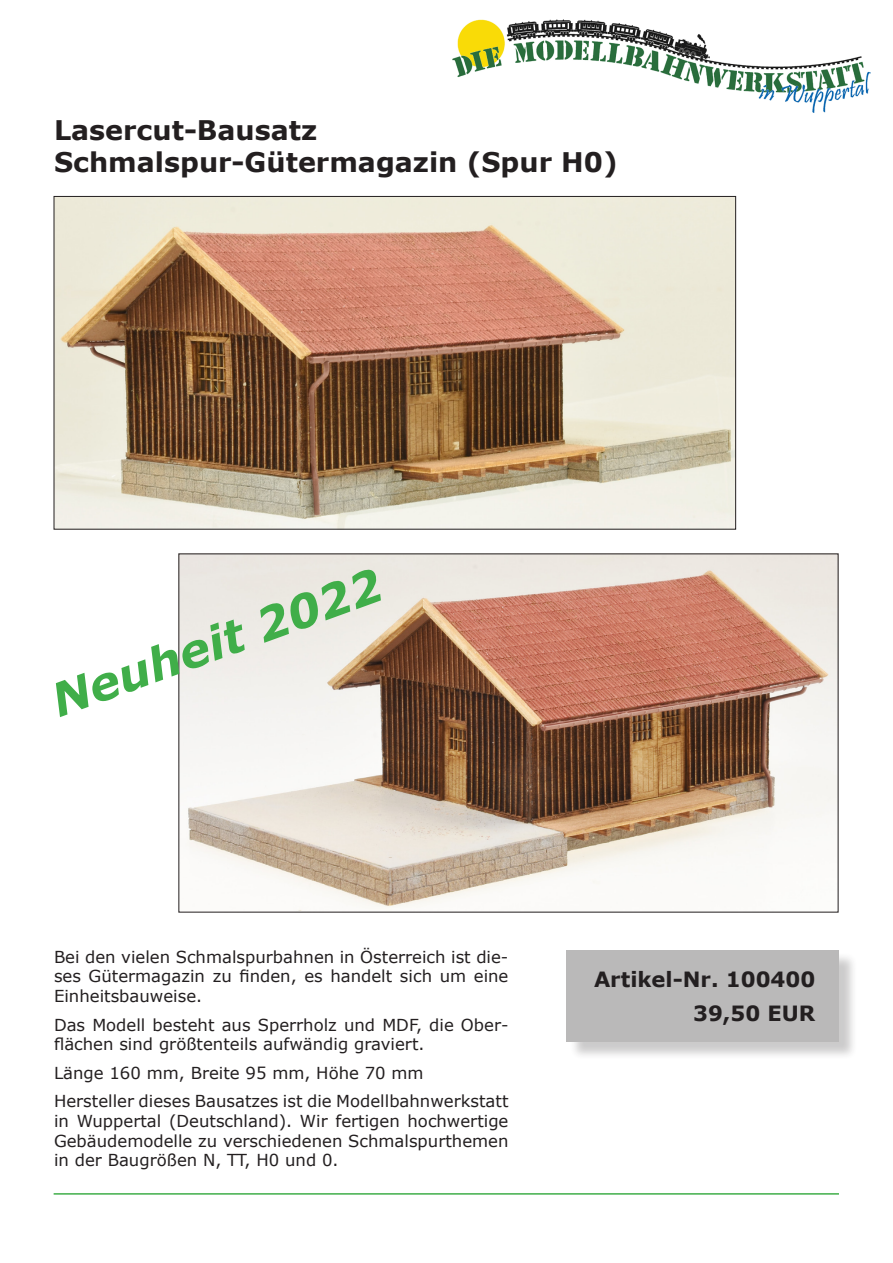
<style>
.page{position:relative;width:893px;height:1263px;background:#fff}
.page>*{position:absolute;margin:0;border:0;box-sizing:border-box;transform-origin:0 0}
.t1{font:italic 700 45.9px "Verdana";color:#40ae49}
.t2{font:700 27px/32.4px "Verdana";color:#231f20}
.t3{font:700 21px/33.8px "Verdana";color:#231f20;text-align:right}
.t4{font:16.5px/19.8px "Verdana";color:#231f20;text-align:justify}
</style>
<div class="page">
<img style="left:453px;top:19px;width:417px;height:93px">
<img style="left:180px;top:555px;width:656px;height:355px">
<img style="left:56px;top:198px;width:678px;height:330px">
<div style="left:569px;top:952px;width:289px;height:108px;background:#231f20;opacity:.75"></div>
<div style="left:567px;top:950px;width:272px;height:92px;background:#bab9b9"></div>
<hr style="left:54px;top:1193px;width:785px;height:1px;background:#40ae49">
<h2 class="t2" style="left:54px;top:113px;width:565px">Lasercut-Bausatz<br>Schmalspur-Gütermagazin (Spur H0)</h2>
<h1 class="t1" style="left:42px;top:671px;width:350px;rotate:-20deg">Neuheit 2022</h1>
<p class="t4" style="left:54px;top:946px;width:456px">Bei den vielen Schmalspurbahnen in Österreich ist die&shy;ses Gütermagazin zu finden, es handelt sich um eine Einheitsbauweise.</p>
<p class="t4" style="left:54px;top:1014px;width:456px">Das Modell besteht aus Sperrholz und MDF, die Ober&shy;flächen sind größtenteils aufwändig graviert.</p>
<p class="t4" style="left:54px;top:1058px;width:456px;line-height:28.3px">Länge 160 mm, Breite 95 mm, Höhe 70 mm<br>Hersteller dieses Bausatzes ist die Modellbahnwerkstatt</p>
<p class="t4" style="left:54px;top:1111px;width:456px">in Wuppertal (Deutschland). Wir fertigen hochwertige Gebäudemodelle zu verschiedenen Schmalspurthemen in der Baugrößen N, TT, H0 und 0.</p>
<p class="t3" style="left:594px;top:962px;width:223px">Artikel-Nr. 100400<br>39,50 EUR</p>
</div>
